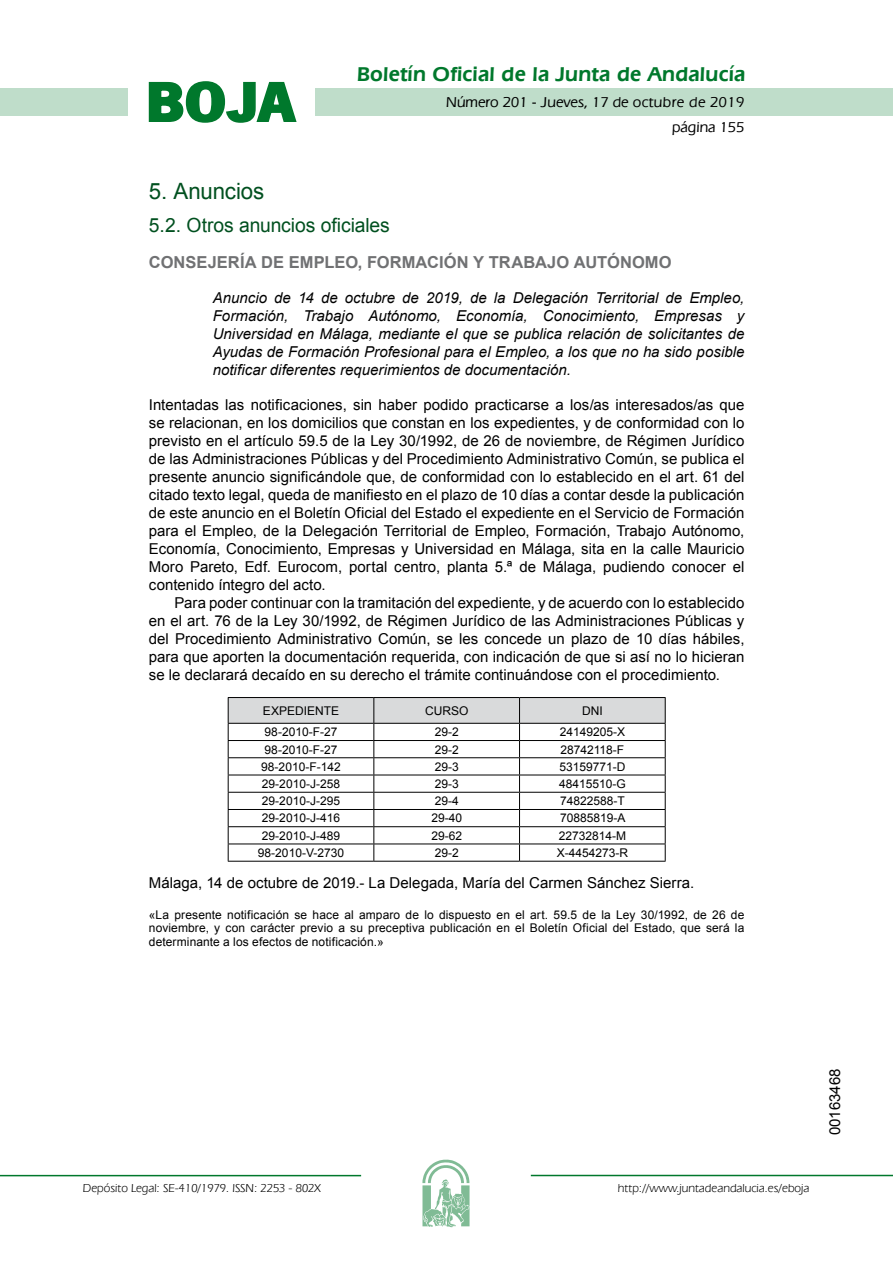
<style>
.page{position:relative;width:893px;height:1263px;background:#fff}
.page>*{position:absolute;margin:0;border:0;box-sizing:border-box;transform-origin:0 0}
.t1{font:700 57.75px "News Got T";color:#00782c;scale:1.14 1}
.t2{font:22.5px "Arial";letter-spacing:-.005em;color:#00501f}
.t3{font:600 21px "Eras IT Cby BT";letter-spacing:.01em;color:#00782c}
.t4{font:19.5px "Arial";letter-spacing:-.005em;color:#00501f}
.t5{font:700 16.5px "Arial";letter-spacing:.005em;color:#707173}
.t6{font:15px/18px "Arial";color:#000;text-align:justify}
.t7{font:italic 15px/18px "Arial";color:#000;text-align:justify}
.t8{font:500 15px/24.5px "Eras IT Cby BT";color:#000;text-align:right}
.t9{font:12px/13.5px "Arial";color:#000;text-align:justify}
.t10{font:12px "Eras IT Cby BT";color:#000}
</style>
<div class="page">
<div style="left:315px;top:88px;width:577px;height:28px;background:#bfddca"></div>
<div style="left:0;top:88px;width:128px;height:28px;background:#bfddca"></div>
<hr style="left:0;top:1175px;width:361px;height:1px;background:#00782c">
<svg style="left:422px;top:1159px;width:47px;height:68px"></svg>
<hr style="left:531px;top:1175px;width:361px;height:1px;background:#00782c">
<svg style="left:148px;top:81px;width:149px;height:42px"></svg>
<hr style="left:228px;top:697px;width:146px;height:1px;background:#000">
<hr style="left:374px;top:697px;width:145px;height:1px;background:#000">
<hr style="left:519px;top:697px;width:146px;height:1px;background:#000">
<svg style="left:228px;top:698px;width:437px;height:163px"></svg>
<hr style="left:228px;top:861px;width:146px;height:1px;background:#000">
<hr style="left:374px;top:861px;width:145px;height:1px;background:#000">
<hr style="left:519px;top:861px;width:146px;height:1px;background:#000">
<h1 class="t1" style="left:145px;top:68px;width:133px">BOJA</h1>
<h3 class="t3" style="left:357px;top:62px;width:390px">Boletín Oficial de la Junta de Andalucía</h3>
<p class="t8" style="left:446px;top:90px;width:300px">Número 201 - Jueves, 17 de octubre de 2019 página 155</p>
<h2 class="t2" style="left:149px;top:177px;width:117px">5. Anuncios</h2>
<h3 class="t4" style="left:149px;top:212px;width:242px">5.2. Otros anuncios oficiales</h3>
<p class="t5" style="left:149px;top:251px;width:524px">CONSEJERÍA DE EMPLEO, FORMACIÓN Y TRABAJO AUTÓNOMO</p>
<p class="t7" style="left:213px;top:289px;width:533px">Anuncio de 14 de octubre de 2019, de la Delegación Territorial de Empleo, Formación, Trabajo Autónomo, Economía, Conocimiento, Empresas y Universidad en Málaga, mediante el que se publica relación de solicitantes de Ayudas de Formación Profesional para el Empleo, a los que no ha sido posible notificar diferentes requerimientos de documentación.</p>
<p class="t6" style="left:149px;top:396px;width:597px">Intentadas las notificaciones, sin haber podido practicarse a los/as interesados/as que se relacionan, en los domicilios que constan en los expedientes, y de conformidad con lo previsto en el artículo 59.5 de la Ley 30/1992, de 26 de noviembre, de Régimen Jurídico de las Administraciones Públicas y del Procedimiento Administrativo Común, se publica el presente anuncio significándole que, de conformidad con lo establecido en el art. 61 del citado texto legal, queda de manifiesto en el plazo de 10 días a contar desde la publicación de este anuncio en el Boletín Oficial del Estado el expediente en el Servicio de Formación para el Empleo, de la Delegación Territorial de Empleo, Formación, Trabajo Autónomo, Economía, Conocimiento, Empresas y Universidad en Málaga, sita en la calle Mauricio Moro Pareto, Edf. Eurocom, portal centro, planta 5.ª de Málaga, pudiendo conocer el contenido íntegro del acto.</p>
<p class="t6" style="left:149px;top:594px;width:597px;text-indent:26px">Para poder continuar con la tramitación del expediente, y de acuerdo con lo establecido en el art. 76 de la Ley 30/1992, de Régimen Jurídico de las Administraciones Públicas y del Procedimiento Administrativo Común, se les concede un plazo de 10 días hábiles, para que aporten la documentación requerida, con indicación de que si así no lo hicieran se le declarará decaído en su derecho el trámite continuándose con el procedimiento.</p>
<p class="t9" style="left:263px;top:704px;width:78px">EXPEDIENTE</p>
<p class="t9" style="left:425px;top:704px;width:45px">CURSO</p>
<p class="t9" style="left:582px;top:704px;width:22px">DNI</p>
<p class="t9" style="left:265px;top:725px;width:74px">98-2010-F-27</p>
<p class="t9" style="left:434px;top:725px;width:26px">29-2</p>
<p class="t9" style="left:559px;top:725px;width:67px">24149205-X</p>
<p class="t9" style="left:265px;top:743px;width:74px">98-2010-F-27</p>
<p class="t9" style="left:434px;top:743px;width:26px">29-2</p>
<p class="t9" style="left:560px;top:743px;width:65px">28742118-F</p>
<p class="t9" style="left:261px;top:760px;width:81px">98-2010-F-142</p>
<p class="t9" style="left:434px;top:760px;width:26px">29-3</p>
<p class="t9" style="left:559px;top:760px;width:68px">53159771-D</p>
<p class="t9" style="left:262px;top:777px;width:80px">29-2010-J-258</p>
<p class="t9" style="left:434px;top:777px;width:26px">29-3</p>
<p class="t9" style="left:559px;top:777px;width:68px">48415510-G</p>
<p class="t9" style="left:262px;top:794px;width:80px">29-2010-J-295</p>
<p class="t9" style="left:434px;top:794px;width:26px">29-4</p>
<p class="t9" style="left:560px;top:794px;width:66px">74822588-T</p>
<p class="t9" style="left:262px;top:812px;width:80px">29-2010-J-416</p>
<p class="t9" style="left:431px;top:812px;width:32px">29-40</p>
<p class="t9" style="left:560px;top:812px;width:67px">70885819-A</p>
<p class="t9" style="left:262px;top:829px;width:80px">29-2010-J-489</p>
<p class="t9" style="left:431px;top:829px;width:32px">29-62</p>
<p class="t9" style="left:558px;top:829px;width:69px">22732814-M</p>
<p class="t9" style="left:258px;top:846px;width:88px">98-2010-V-2730</p>
<p class="t9" style="left:434px;top:846px;width:26px">29-2</p>
<p class="t9" style="left:556px;top:846px;width:73px">X-4454273-R</p>
<p class="t6" style="left:149px;top:874px;width:547px">Málaga, 14 de octubre de 2019.- La Delegada, María del Carmen Sánchez Sierra.</p>
<p class="t9" style="left:149px;top:908px;width:597px">«La presente notificación se hace al amparo de lo dispuesto en el art. 59.5 de la Ley 30/1992, de 26 de noviembre, y con carácter previo a su preceptiva publicación en el Boletín Oficial del Estado, que será la determinante a los efectos de notificación.»</p>
<p class="t10" style="left:83px;top:1181px;width:239px">Depósito Legal: SE-410/1979. ISSN: 2253 - 802X</p>
<p class="t10" style="left:618px;top:1181px;width:193px">http://www.juntadeandalucia.es/eboja</p>
<p class="t6" style="left:826px;top:1135px;width:68px;rotate:-90deg">00163468</p>
</div>
